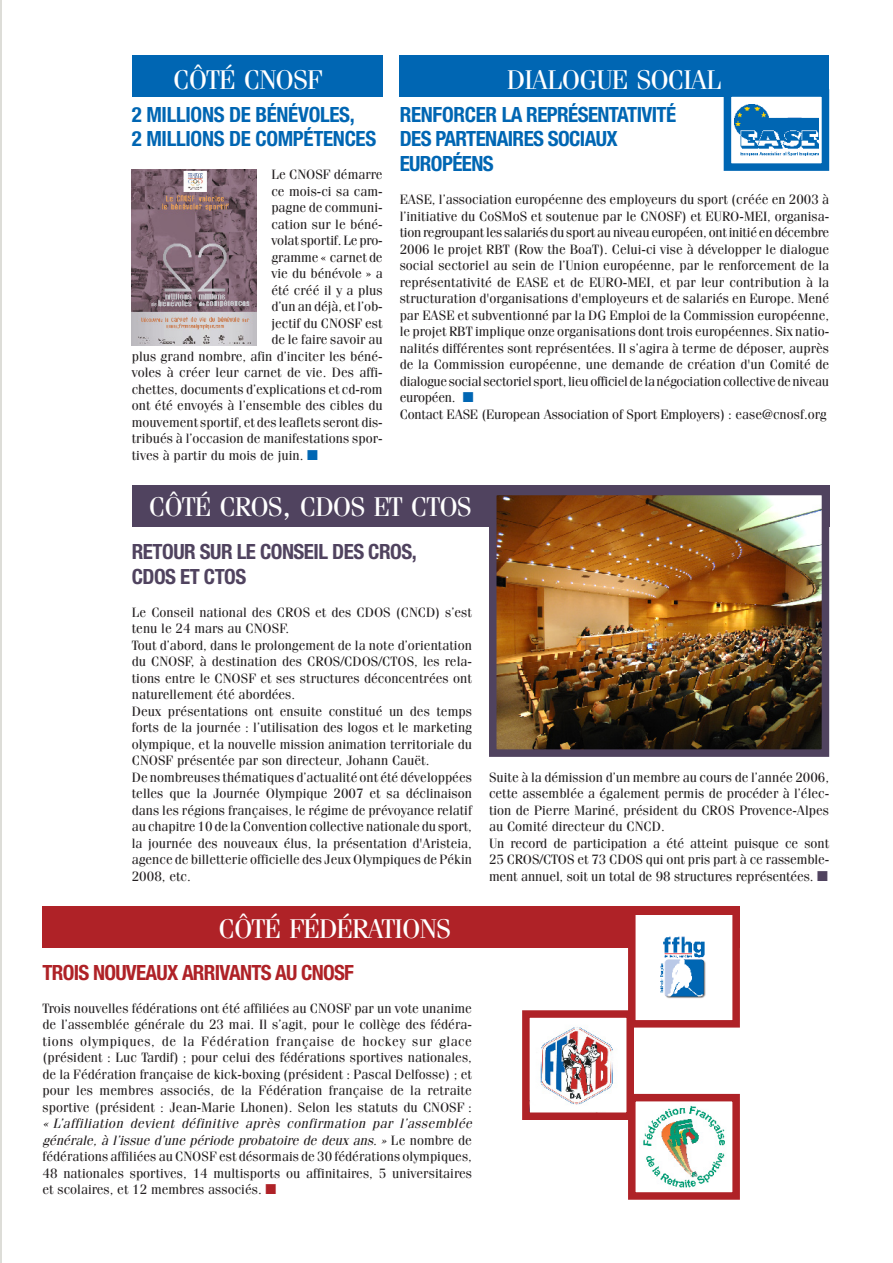
<style>
.page{position:relative;width:893px;height:1263px;background:#fff}
.page>*{position:absolute;margin:0;border:0;box-sizing:border-box;transform-origin:0 0}
.t1{font:27px "Fenice";letter-spacing:-.035em;color:#fff}
.t2{font:700 condensed 21px/24.8px "Helvetica Neue";letter-spacing:-.02em;color:#0066b3}
.t3{font:700 condensed 21px/24.8px "Helvetica Neue";letter-spacing:-.025em;color:#50435f}
.t4{font:700 condensed 21px "Helvetica Neue";letter-spacing:-.035em;color:#af2227}
.t5{font:13.5px/16.5px "Fenice";color:#231f20}
.s1{color:#0066b3}
.s2{font-size:36px}
.s3{font-style:italic}
.s4{color:#af2227}
.s5{color:#50435f}
</style>
<div class="page">
<hr style="left:0;top:0;width:1px;height:1263px;background:#ddddd8">
<div style="left:132px;top:485px;width:697px;height:42px;background:#50435f"></div>
<div style="left:132px;top:55px;width:251px;height:42px;background:#0066b3"></div>
<div style="left:400px;top:55px;width:429px;height:42px;background:#0066b3"></div>
<div style="left:43px;top:906px;width:697px;height:42px;background:#af2227"></div>
<img style="left:132px;top:169px;width:124px;height:176px">
<img style="left:735px;top:104px;width:84px;height:52px">
<div style="left:724px;top:89px;width:105px;height:82px;border:8px solid #0066b3"></div>
<img style="left:498px;top:497px;width:322px;height:251px">
<div style="left:489px;top:488px;width:340px;height:269px;border:8px solid #50435f"></div>
<div style="left:632px;top:911px;width:104px;height:113px;background:#fff"></div>
<img style="left:660px;top:936px;width:46px;height:62px">
<div style="left:628px;top:907px;width:112px;height:120px;border:8px solid #af2227"></div>
<img style="left:540px;top:1027px;width:73px;height:78px">
<div style="left:522px;top:1010px;width:112px;height:110px;border:8px solid #af2227"></div>
<img style="left:643px;top:1105px;width:82px;height:83px">
<div style="left:628px;top:1094px;width:112px;height:106px;border:8px solid #af2227"></div>
<h1 class="t1" style="left:173px;top:70px;width:151px">CÔTÉ CNOSF</h1>
<h2 class="t2" style="left:132px;top:104px;width:246px">2 MILLIONS DE BÉNÉVOLES,<br>2 MILLIONS DE COMPÉTENCES</h2>
<p class="t5" style="left:271px;top:168px;width:113px">Le CNOSF démarre</p>
<p class="t5" style="left:271px;top:184px;width:113px">ce mois-ci sa cam-</p>
<p class="t5" style="left:271px;top:201px;width:113px">pagne de communi-</p>
<p class="t5" style="left:271px;top:217px;width:113px">cation sur le béné-</p>
<p class="t5" style="left:271px;top:234px;width:113px">volat sportif. Le pro-</p>
<p class="t5" style="left:271px;top:250px;width:113px">gramme « carnet de</p>
<p class="t5" style="left:271px;top:267px;width:113px">vie du bénévole » a</p>
<p class="t5" style="left:271px;top:283px;width:113px">été créé il y a plus</p>
<p class="t5" style="left:271px;top:300px;width:113px">d’un an déjà, et l’ob-</p>
<p class="t5" style="left:271px;top:316px;width:113px">jectif du CNOSF est</p>
<p class="t5" style="left:271px;top:333px;width:113px">de le faire savoir au</p>
<p class="t5" style="left:132px;top:349px;width:252px">plus grand nombre, afin d’inciter les béné-</p>
<p class="t5" style="left:132px;top:366px;width:252px">voles à créer leur carnet de vie. Des affi-</p>
<p class="t5" style="left:132px;top:382px;width:252px">chettes, documents d’explications et cd-rom</p>
<p class="t5" style="left:132px;top:399px;width:252px">ont été envoyés à l’ensemble des cibles du</p>
<p class="t5" style="left:132px;top:415px;width:252px">mouvement sportif, et des leaflets seront dis-</p>
<p class="t5" style="left:132px;top:432px;width:252px">tribués à l’occasion de manifestations spor-</p>
<p class="t5" style="left:132px;top:448px;width:188px">tives à partir du mois de juin. <span class="s1">■</span></p>
<h1 class="t1" style="left:507px;top:70px;width:216px">DIALOGUE SOCIAL</h1>
<h2 class="t2" style="left:400px;top:104px;width:278px">RENFORCER LA REPRÉSENTATIVITÉ<br>DES PARTENAIRES SOCIAUX<br>EUROPÉENS</h2>
<p class="t5" style="left:400px;top:192px;width:431px">EASE, l’association européenne des employeurs du sport (créée en 2003 à l’initiative du CoSMoS et soutenue par le CNOSF) et EURO-MEI, organisa&shy;tion regroupant les salariés du sport au niveau européen, ont initié en décembre 2006 le projet RBT (Row the BoaT). Celui-ci vise à développer le dialogue social sectoriel au sein de l’Union européenne, par le renforcement de la représentativité de EASE et de EURO-MEI, et par leur contribution à la structuration d'organisations d'employeurs et de salariés en Europe. Mené par EASE et subventionné par la DG Emploi de la Commission européenne, le projet RBT implique onze organisations dont trois européennes. Six natio&shy;nalités différentes sont représentées. Il s’agira à terme de déposer, auprès de la Commission européenne, une demande de création d'un Comité de dialogue social sectoriel sport, lieu officiel de la négociation collective de niveau européen. <span class="s1">■<br></span>Contact EASE (European Association of Sport Employers) : ease@cnosf.org</p>
<h1 class="t1" style="left:149px;top:498px;width:324px">CÔTÉ CROS<span class="s2">,</span> CDOS ET CTOS</h1>
<h2 class="t3" style="left:132px;top:541px;width:286px">RETOUR SUR LE CONSEIL DES CROS,<br>CDOS ET CTOS</h2>
<p class="t5" style="left:132px;top:605px;width:342px">Le Conseil national des CROS et des CDOS (CNCD) s’est tenu le 24 mars au CNOSF.<br>Tout d’abord, dans le prolongement de la note d’orientation du CNOSF, à destination des CROS/CDOS/CTOS, les rela&shy;tions entre le CNOSF et ses structures déconcentrées ont naturellement été abordées.<br>Deux présentations ont ensuite constitué un des temps forts de la journée : l’utilisation des logos et le marketing olympique, et la nouvelle mission animation territoriale du CNOSF présentée par son directeur, Johann Cauët.<br>De nombreuses thématiques d’actualité ont été développées telles que la Journée Olympique 2007 et sa déclinaison dans les régions françaises, le régime de prévoyance relatif au chapitre 10 de la Convention collective nationale du sport, la journée des nouveaux élus, la présentation d'Aristeia, agence de billetterie officielle des Jeux Olympiques de Pékin 2008, etc.</p>
<h1 class="t1" style="left:219px;top:920px;width:234px">CÔTÉ FÉDÉRATIONS</h1>
<h2 class="t4" style="left:43px;top:965px;width:313px">TROIS NOUVEAUX ARRIVANTS AU CNOSF</h2>
<p class="t5" style="left:43px;top:1001px;width:431px;text-align:justify">Trois nouvelles fédérations ont été affiliées au CNOSF par un vote unanime de l’assemblée générale du 23 mai. Il s’agit, pour le collège des fédéra&shy;tions olympiques, de la Fédération française de hockey sur glace (président : Luc Tardif) ; pour celui des fédérations sportives nationales, de la Fédération française de kick-boxing (président : Pascal Delfosse) ; et pour les membres associés, de la Fédération française de la retraite sportive (président : Jean-Marie Lhonen). Selon les statuts du CNOSF :</p>
<p class="t5" style="left:43px;top:1116px;width:433px"><span class="s3">« L’affiliation devient définitive après confirmation par l’assemblée générale, à l’issue d’une période probatoire de deux ans. »</span> L e n o m b re d e fédérations affiliées au CNOSF est désormais de 30 fédérations olympiques, 48 nationales sportives, 14 multisports ou affinitaires, 5 universitaires et scolaires, et 12 membres associés. <span class="s4">■</span></p>
<p class="t5" style="left:489px;top:770px;width:342px">Suite à la démission d’un membre au cours de l’année 2006, cette assemblée a également permis de procéder à l’élec&shy;tion de Pierre Mariné, président du CROS Provence-Alpes au Comité directeur du CNCD.<br>Un record de participation a été atteint puisque ce sont 25 CROS/CTOS et 73 CDOS qui ont pris part à ce rassemble&shy;ment annuel, soit un total de 98 structures représentées. <span class="s5">■</span></p>
</div>
